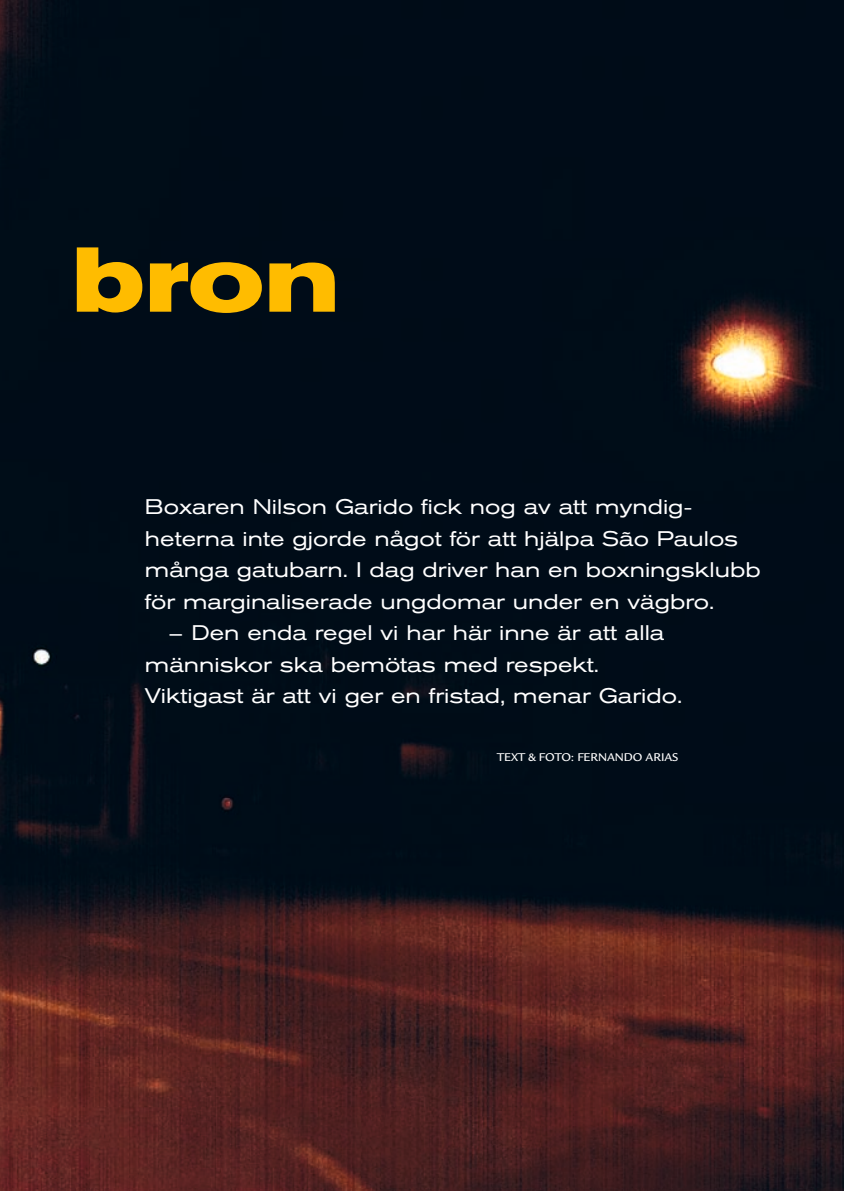
<style>
.page{position:relative;width:844px;height:1191px;background:#fff}
.page>*{position:absolute;margin:0;border:0;box-sizing:border-box;transform-origin:0 0}
.t1{font:700 expanded 91px "Akzidenz Grotesk BE";color:#ffbc00}
.t2{font:expanded 21px/31.5px "Akzidenz Grotesk BE";color:#fff}
.t3{font:500 12.25px "Legacy Sans";color:#fff}
</style>
<div class="page">
<img style="left:0;top:0;width:843px;height:1191px">
<h1 class="t1" style="left:72px;top:227px;width:268px">bron</h1>
<p class="t2" style="left:145px;top:491px;width:617px">Boxaren Nilson Garido fick nog av att myndig&shy;heterna inte gjorde något för att hjälpa São Paulos många gatubarn. I dag driver han en boxningsklubb för marginaliserade ungdomar under en vägbro.</p>
<p class="t2" style="left:145px;top:617px;width:538px;text-indent:24px">– Den enda regel vi har här inne är att alla människor ska bemötas med respekt.<br>Viktigast är att vi ger en fristad, menar Garido.</p>
<p class="t3" style="left:497px;top:750px;width:183px">TEXT &amp; FOTO: FERNANDO ARIAS</p>
</div>
